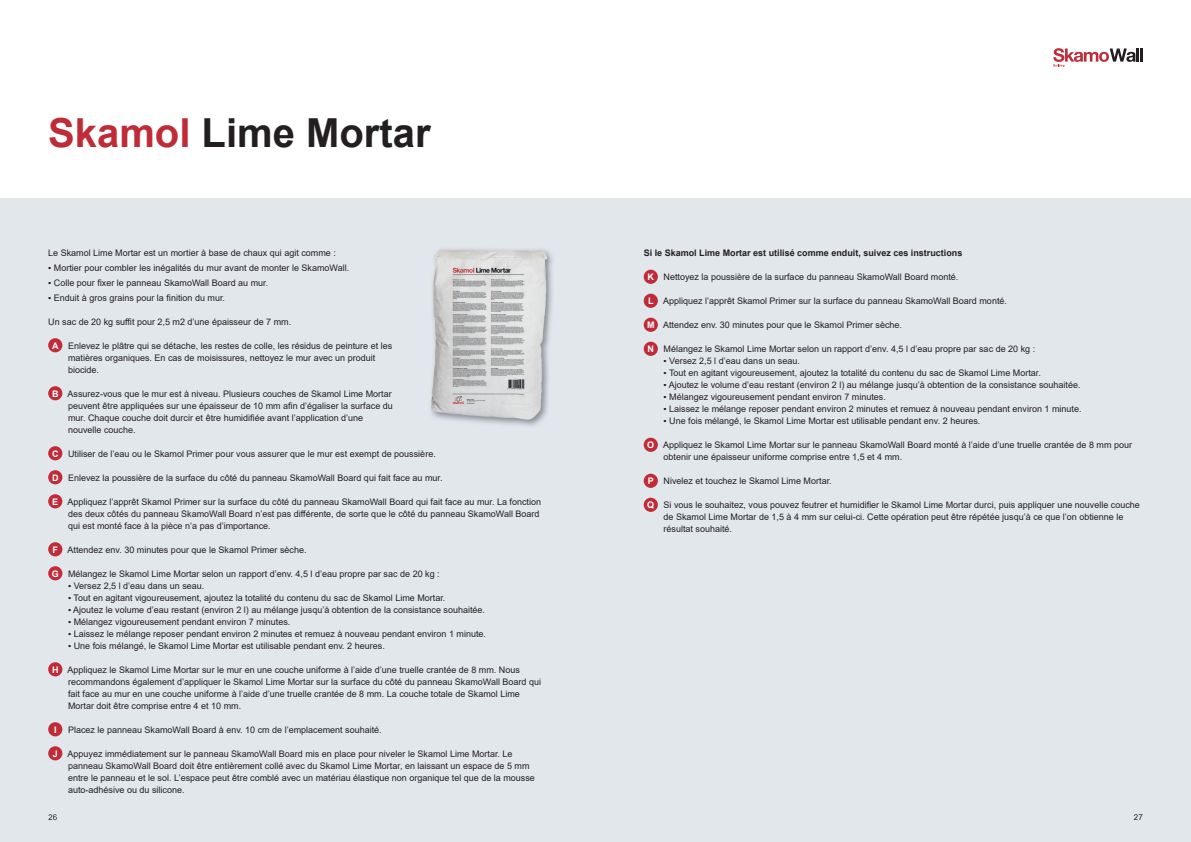
<style>
.page{position:relative;width:1191px;height:842px;background:#fff}
.page>*{position:absolute;margin:0;border:0;box-sizing:border-box;transform-origin:0 0}
.t1{font:700 40px "Arial";color:#231f20}
.t2{font:9px/12px "Arial";color:#231f20}
.t3{font:700 9px "Arial";color:#231f20}
.t4{font:700 9px "Arial";color:#fff}
.t5{font:8px "Arial";color:#231f20}
.s1{color:#bf2b37}
.s2{font-weight:700;color:#fff}
</style>
<div class="page">
<div style="left:0;top:198px;width:1191px;height:644px;background:#e2e7ec"></div>
<svg style="left:1053px;top:48px;width:89px;height:19px"></svg>
<div style="left:48px;top:338px;width:14px;height:14px;background:#bf2b37;border-radius:50%"></div>
<div style="left:48px;top:386px;width:14px;height:14px;background:#bf2b37;border-radius:50%"></div>
<div style="left:48px;top:446px;width:14px;height:14px;background:#bf2b37;border-radius:50%"></div>
<div style="left:48px;top:470px;width:14px;height:14px;background:#bf2b37;border-radius:50%"></div>
<div style="left:48px;top:494px;width:14px;height:14px;background:#bf2b37;border-radius:50%"></div>
<div style="left:48px;top:542px;width:14px;height:14px;background:#bf2b37;border-radius:50%"></div>
<div style="left:48px;top:566px;width:14px;height:14px;background:#bf2b37;border-radius:50%"></div>
<div style="left:48px;top:662px;width:14px;height:14px;background:#bf2b37;border-radius:50%"></div>
<div style="left:48px;top:722px;width:14px;height:14px;background:#bf2b37;border-radius:50%"></div>
<div style="left:48px;top:746px;width:14px;height:14px;background:#bf2b37;border-radius:50%"></div>
<div style="left:643px;top:270px;width:15px;height:14px;background:#bf2b37;border-radius:50%"></div>
<div style="left:643px;top:294px;width:15px;height:14px;background:#bf2b37;border-radius:50%"></div>
<div style="left:643px;top:318px;width:15px;height:14px;background:#bf2b37;border-radius:50%"></div>
<div style="left:643px;top:342px;width:15px;height:14px;background:#bf2b37;border-radius:50%"></div>
<div style="left:643px;top:438px;width:15px;height:14px;background:#bf2b37;border-radius:50%"></div>
<div style="left:643px;top:474px;width:15px;height:14px;background:#bf2b37;border-radius:50%"></div>
<div style="left:643px;top:498px;width:15px;height:14px;background:#bf2b37;border-radius:50%"></div>
<img style="left:454px;top:250px;width:99px;height:176px">
<img style="left:431px;top:249px;width:116px;height:171px">
<svg style="left:48px;top:814px;width:9px;height:6px"></svg>
<h1 class="t1" style="left:48px;top:105px;width:384px"><span class="s1">Skamol</span> Lime Mortar</h1>
<p class="t2" style="left:48px;top:247px;width:289px">Le Skamol Lime Mortar est un mortier à base de chaux qui agit comme :</p>
<p class="t2" style="left:48px;top:262px;width:302px">▪ Mortier pour combler les inégalités du mur avant de monter le SkamoWall.</p>
<p class="t2" style="left:48px;top:276px;width:221px">▪ Colle pour fixer le panneau SkamoWall Board au mur.</p>
<p class="t2" style="left:48px;top:291px;width:178px">▪ Enduit à gros grains pour la finition du mur.</p>
<p class="t2" style="left:48px;top:315px;width:244px">Un sac de 20 kg suffit pour 2,5 m2 d’une épaisseur de 7 mm.</p>
<p class="t2" style="left:68px;top:339px;width:326px;text-indent:-16px"><span class="s2">A</span> Enlevez le plâtre qui se détache, les restes de colle, les résidus de peinture et les matières organiques. En cas de moisissures, nettoyez le mur avec un produit biocide.</p>
<p class="t2" style="left:68px;top:387px;width:326px;text-indent:-16px"><span class="s2">B</span> Assurez-vous que le mur est à niveau. Plusieurs couches de Skamol Lime Mortar peuvent être appliquées sur une épaisseur de 10 mm afin d’égaliser la surface du mur. Chaque couche doit durcir et être humidifiée avant l’application d’une nouvelle couche.</p>
<p class="t2" style="left:52px;top:447px;width:385px"><span class="s2">C</span> Utiliser de l’eau ou le Skamol Primer pour vous assurer que le mur est exempt de poussière.</p>
<p class="t2" style="left:52px;top:471px;width:392px"><span class="s2">D</span> Enlevez la poussière de la surface du côté du panneau SkamoWall Board qui fait face au mur.</p>
<p class="t2" style="left:68px;top:495px;width:474px;text-indent:-16px"><span class="s2">E</span> Appliquez l’apprêt Skamol Primer sur la surface du côté du panneau SkamoWall Board qui fait face au mur. La fonction des deux côtés du panneau SkamoWall Board n’est pas différente, de sorte que le côté du panneau SkamoWall Board qui est monté face à la pièce n’a pas d’importance.</p>
<p class="t2" style="left:53px;top:543px;width:255px"><span class="s2">F</span> Attendez env. 30 minutes pour que le Skamol Primer sèche.</p>
<p class="t2" style="left:52px;top:567px;width:389px"><span class="s2">G</span> Mélangez le Skamol Lime Mortar selon un rapport d’env. 4,5 l d’eau propre par sac de 20 kg :</p>
<p class="t2" style="left:68px;top:579px;width:138px">▪ Versez 2,5 l d’eau dans un seau.</p>
<p class="t2" style="left:68px;top:591px;width:379px">▪ Tout en agitant vigoureusement, ajoutez la totalité du contenu du sac de Skamol Lime Mortar.</p>
<p class="t2" style="left:68px;top:603px;width:418px">▪ Ajoutez le volume d’eau restant (environ 2 l) au mélange jusqu’à obtention de la consistance souhaitée.</p>
<p class="t2" style="left:68px;top:615px;width:224px">▪ Mélangez vigoureusement pendant environ 7 minutes.</p>
<p class="t2" style="left:68px;top:627px;width:419px">▪ Laissez le mélange reposer pendant environ 2 minutes et remuez à nouveau pendant environ 1 minute.</p>
<p class="t2" style="left:68px;top:639px;width:318px">▪ Une fois mélangé, le Skamol Lime Mortar est utilisable pendant env. 2 heures.</p>
<p class="t2" style="left:68px;top:663px;width:474px;text-indent:-16px"><span class="s2">H</span> Appliquez le Skamol Lime Mortar sur le mur en une couche uniforme à l’aide d’une truelle crantée de 8 mm. Nous recommandons également d’appliquer le Skamol Lime Mortar sur la surface du côté du panneau SkamoWall Board qui fait face au mur en une couche uniforme à l’aide d’une truelle crantée de 8 mm. La couche totale de Skamol Lime Mortar doit être comprise entre 4 et 10 mm.</p>
<p class="t4" style="left:54px;top:723px;width:4px">I</p>
<p class="t2" style="left:68px;top:723px;width:315px">Placez le panneau SkamoWall Board à env. 10 cm de l’emplacement souhaité.</p>
<p class="t2" style="left:68px;top:747px;width:468px;text-indent:-15px"><span class="s2">J</span> Appuyez immédiatement sur le panneau SkamoWall Board mis en place pour niveler le Skamol Lime Mortar. Le panneau SkamoWall Board doit être entièrement collé avec du Skamol Lime Mortar, en laissant un espace de 5 mm entre le panneau et le sol. L’espace peut être comblé avec un matériau élastique non organique tel que de la mousse auto-adhésive ou du silicone.</p>
<p class="t3" style="left:643px;top:246px;width:320px">Si le Skamol Lime Mortar est utilisé comme enduit, suivez ces instructions</p>
<p class="t2" style="left:647px;top:271px;width:312px"><span class="s2">K</span> Nettoyez la poussière de la surface du panneau SkamoWall Board monté.</p>
<p class="t2" style="left:648px;top:295px;width:360px"><span class="s2">L</span> Appliquez l’apprêt Skamol Primer sur la surface du panneau SkamoWall Board monté.</p>
<p class="t2" style="left:647px;top:319px;width:256px"><span class="s2">M</span> Attendez env. 30 minutes pour que le Skamol Primer sèche.</p>
<p class="t2" style="left:647px;top:343px;width:389px"><span class="s2">N</span> Mélangez le Skamol Lime Mortar selon un rapport d’env. 4,5 l d’eau propre par sac de 20 kg :</p>
<p class="t2" style="left:663px;top:355px;width:138px">▪ Versez 2,5 l d’eau dans un seau.</p>
<p class="t2" style="left:663px;top:367px;width:379px">▪ Tout en agitant vigoureusement, ajoutez la totalité du contenu du sac de Skamol Lime Mortar.</p>
<p class="t2" style="left:663px;top:379px;width:418px">▪ Ajoutez le volume d’eau restant (environ 2 l) au mélange jusqu’à obtention de la consistance souhaitée.</p>
<p class="t2" style="left:663px;top:391px;width:224px">▪ Mélangez vigoureusement pendant environ 7 minutes.</p>
<p class="t2" style="left:663px;top:403px;width:419px">▪ Laissez le mélange reposer pendant environ 2 minutes et remuez à nouveau pendant environ 1 minute.</p>
<p class="t2" style="left:663px;top:415px;width:318px">▪ Une fois mélangé, le Skamol Lime Mortar est utilisable pendant env. 2 heures.</p>
<p class="t2" style="left:663px;top:439px;width:470px;text-indent:-16px"><span class="s2">O</span> Appliquez le Skamol Lime Mortar sur le panneau SkamoWall Board monté à l’aide d’une truelle crantée de 8 mm pour obtenir une épaisseur uniforme comprise entre 1,5 et 4 mm.</p>
<p class="t2" style="left:648px;top:475px;width:185px"><span class="s2">P</span> Nivelez et touchez le Skamol Lime Mortar.</p>
<p class="t2" style="left:663px;top:499px;width:478px;text-indent:-16px"><span class="s2">Q</span> Si vous le souhaitez, vous pouvez feutrer et humidifier le Skamol Lime Mortar durci, puis appliquer une nouvelle couche de Skamol Lime Mortar de 1,5 à 4 mm sur celui-ci. Cette opération peut être répétée jusqu’à ce que l’on obtienne le résultat souhaité.</p>
<p class="t5" style="left:1133px;top:812px;width:10px">27</p>
</div>
